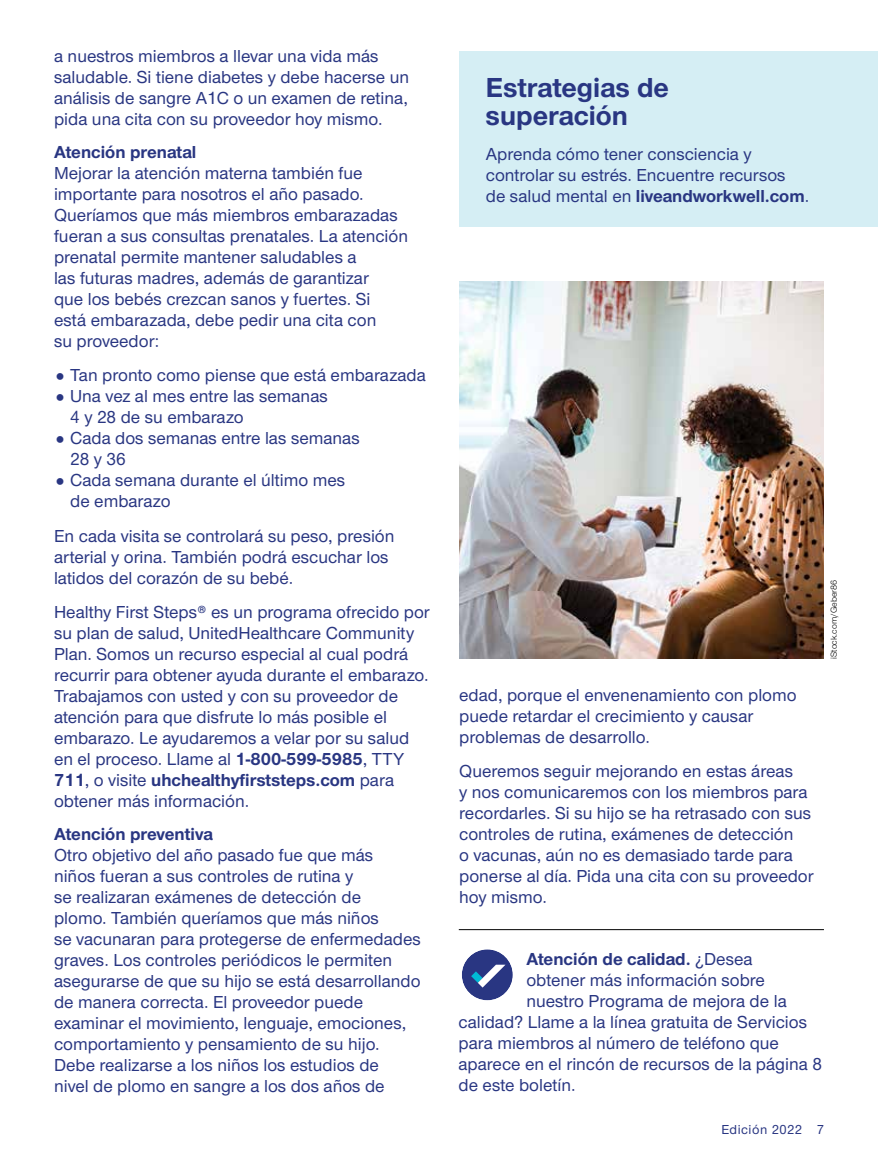
<style>
.page{position:relative;width:878px;height:1161px;background:#fff}
.page>*{position:absolute;margin:0;border:0;box-sizing:border-box;transform-origin:0 0}
.Hed_sans_secondary_A{font:700 28.5px/28.5px "UHC Sans";color:#293682}
.CTA_new_AMC{font:500 18px/21px "UHC Sans";color:#293682}
.Subhead_AMC{font:700 18px "UHC Sans";color:#293682}
.CTA_new_AMC-2{font:700 18px "UHC Sans";color:#293682}
.Folio_R_AMC{font:500 13.5px "UHC Sans";letter-spacing:.04em;color:#293682}
.Legal_language_AMC{font:9px "UHC Sans";color:#000}
.s1{font-weight:700}
.s2{font-weight:500}
</style>
<div class="page">
<hr style="left:459px;top:929px;width:364px;height:1px;background:#000">
<div style="left:459px;top:51px;width:419px;height:175px;background:#d5eef4"></div>
<img style="left:459px;top:282px;width:365px;height:376px">
<div style="left:462px;top:949px;width:51px;height:51px;background:#293682;border-radius:50%"></div>
<svg style="left:471px;top:965px;width:34px;height:23px"></svg>
<p class="CTA_new_AMC" style="left:54px;top:44px;width:356px">a nuestros miembros a llevar una vida más saludable. Si tiene diabetes y debe hacerse un análisis de sangre A1C o un examen de retina, pida una cita con su proveedor hoy mismo.</p>
<p class="Subhead_AMC" style="left:54px;top:139px;width:144px">Atención prenatal</p>
<p class="CTA_new_AMC" style="left:54px;top:161px;width:355px">Mejorar la atención materna también fue importante para nosotros el año pasado.<br>Queríamos que más miembros embarazadas fueran a sus consultas prenatales. La atención prenatal permite mantener saludables a<br>las futuras madres, además de garantizar<br>que los bebés crezcan sanos y fuertes. Si<br>está embarazada, debe pedir una cita con<br>su proveedor:</p>
<p class="CTA_new_AMC" style="left:70px;top:364px;width:357px">Tan pronto como piense que está embarazada</p>
<p class="CTA_new_AMC" style="left:70px;top:385px;width:259px">Una vez al mes entre las semanas<br>4 y 28 de su embarazo</p>
<p class="CTA_new_AMC" style="left:70px;top:427px;width:291px">Cada dos semanas entre las semanas<br>28 y 36</p>
<p class="CTA_new_AMC" style="left:70px;top:469px;width:276px">Cada semana durante el último mes de embarazo</p>
<p class="CTA_new_AMC" style="left:54px;top:524px;width:342px">En cada visita se controlará su peso, presión arterial y orina. También podrá escuchar los latidos del corazón de su bebé.</p>
<p class="CTA_new_AMC" style="left:54px;top:601px;width:377px">Healthy First Steps® es un programa ofrecido por su plan de salud, UnitedHealthcare Community Plan. Somos un recurso especial al cual podrá recurrir para obtener ayuda durante el embarazo.<br>Trabajamos con usted y con su proveedor de atención para que disfrute lo más posible el embarazo. Le ayudaremos a velar por su salud en el proceso. Llame al <span class="s1">1-800-599-5985</span>, TTY <span class="s1">711</span>, o visite <span class="s1">uhchealthyfirststeps.com</span> para obtener más información.</p>
<p class="Subhead_AMC" style="left:54px;top:822px;width:160px">Atención preventiva</p>
<p class="CTA_new_AMC" style="left:54px;top:844px;width:368px">Otro objetivo del año pasado fue que más<br>niños fueran a sus controles de rutina y<br>se realizaran exámenes de detección de<br>plomo. También queríamos que más niños<br>se vacunaran para protegerse de enfermedades graves. Los controles periódicos le permiten asegurarse de que su hijo se está desarrollando de manera correcta. El proveedor puede examinar el movimiento, lenguaje, emociones, comportamiento y pensamiento de su hijo.<br>Debe realizarse a los niños los estudios de<br>nivel de plomo en sangre a los dos años de</p>
<p class="Hed_sans_secondary_A" style="left:486px;top:72px;width:185px">Estrategias de superación</p>
<p class="CTA_new_AMC" style="left:486px;top:142px;width:325px">Aprenda cómo tener consciencia y controlar su estrés. Encuentre recursos de salud mental en <span class="s1">liveandworkwell.com</span>.</p>
<p class="CTA_new_AMC" style="left:459px;top:684px;width:339px">edad, porque el envenenamiento con plomo puede retardar el crecimiento y causar problemas de desarrollo.</p>
<p class="CTA_new_AMC" style="left:459px;top:760px;width:356px">Queremos seguir mejorando en estas áreas<br>y nos comunicaremos con los miembros para recordarles. Si su hijo se ha retrasado con sus controles de rutina, exámenes de detección<br>o vacunas, aún no es demasiado tarde para ponerse al día. Pida una cita con su proveedor hoy mismo.</p>
<p class="Legal_language_AMC" style="left:827px;top:659px;width:80px;rotate:-90deg">iStock.com/Geber86</p>
<p class="CTA_new_AMC-2" style="left:526px;top:947px;width:228px">Atención de calidad. <span class="s2">¿Desea</span></p>
<p class="CTA_new_AMC" style="left:526px;top:968px;width:240px">obtener más información sobre</p>
<p class="CTA_new_AMC" style="left:526px;top:989px;width:262px">nuestro Programa de mejora de la</p>
<p class="CTA_new_AMC" style="left:458px;top:1010px;width:350px">calidad? Llame a la línea gratuita de Servicios</p>
<p class="CTA_new_AMC" style="left:458px;top:1031px;width:322px">para miembros al número de teléfono que</p>
<p class="CTA_new_AMC" style="left:458px;top:1052px;width:365px">aparece en el rincón de recursos de la página 8</p>
<p class="CTA_new_AMC" style="left:458px;top:1073px;width:119px">de este boletín.</p>
<p class="Folio_R_AMC" style="left:721px;top:1120px;width:104px">Edición 2022 7</p>
</div>
